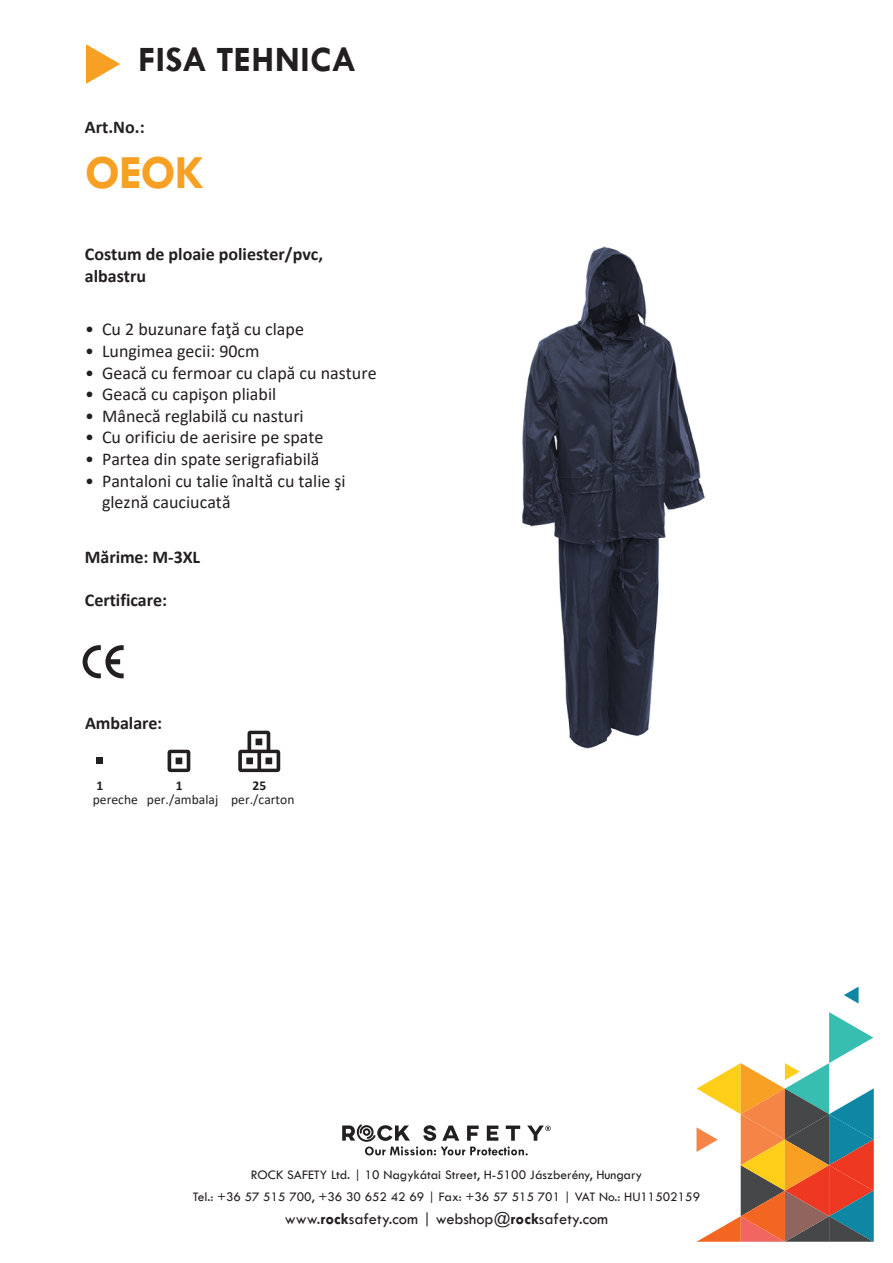
<style>
.page{position:relative;width:893px;height:1263px;background:#fff}
.page>*{position:absolute;margin:0;border:0;box-sizing:border-box;transform-origin:0 0}
.t1{font:700 48px "Tw Cen";color:#f8a024}
.t2{font:700 36px "Tw Cen";letter-spacing:.015em;color:#231f20}
.t3{font:18px/21.6px "Calibri";color:#231f20}
.t4{font:700 18px/21.6px "Calibri";color:#231f20}
.t5{font:16.5px "Tw Cen";color:#231f20}
.t6{font:13.5px/22.5px "Tw Cen";color:#231f20;text-align:center}
.t7{font:13.5px "Calibri";letter-spacing:.005em;color:#231f20}
.t8{font:700 13.5px "Calibri";color:#231f20}
.t9{font:700 13.5px "Calibri";color:#231f20}
.s1{font-weight:700}
</style>
<div class="page">
<svg style="left:844px;top:987px;width:14px;height:16px"></svg>
<svg style="left:696px;top:1012px;width:177px;height:230px"></svg>
<svg style="left:342px;top:1124px;width:209px;height:31px"></svg>
<svg style="left:86px;top:44px;width:34px;height:40px"></svg>
<img style="left:522px;top:246px;width:183px;height:503px">
<svg style="left:83px;top:645px;width:41px;height:33px"></svg>
<div style="left:96px;top:757px;width:7px;height:7px;background:#231f20"></div>
<svg style="left:168px;top:750px;width:22px;height:22px"></svg>
<svg style="left:238px;top:731px;width:42px;height:41px"></svg>
<h2 class="t2" style="left:138px;top:38px;width:220px">FISA TEHNICA</h2>
<p class="t4" style="left:85px;top:116px;width:61px">Art.No.:</p>
<h1 class="t1" style="left:85px;top:144px;width:122px">OEOK</h1>
<p class="t4" style="left:85px;top:243px;width:240px">Costum de ploaie poliester/pvc, albastru</p>
<p class="t3" style="left:85px;top:318px;width:220px">• Cu 2 buzunare faţă cu clape</p>
<p class="t3" style="left:85px;top:340px;width:176px">• Lungimea gecii: 90cm</p>
<p class="t3" style="left:85px;top:361px;width:293px">• Geacă cu fermoar cu clapă cu nasture</p>
<p class="t3" style="left:85px;top:383px;width:193px">• Geacă cu capişon pliabil</p>
<p class="t3" style="left:85px;top:405px;width:220px">• Mânecă reglabilă cu nasturi</p>
<p class="t3" style="left:85px;top:426px;width:240px">• Cu orificiu de aerisire pe spate</p>
<p class="t3" style="left:85px;top:448px;width:236px">• Partea din spate serigrafiabilă</p>
<p class="t3" style="left:102px;top:469px;width:245px;text-indent:-17px">• Pantaloni cu talie înaltă cu talie şi gleznă cauciucată</p>
<p class="t4" style="left:85px;top:546px;width:117px">Mărime: M-3XL</p>
<p class="t4" style="left:85px;top:589px;width:84px">Certificare:</p>
<p class="t4" style="left:85px;top:712px;width:79px">Ambalare:</p>
<p class="t8" style="left:97px;top:776px;width:8px">1</p>
<p class="t8" style="left:176px;top:776px;width:8px">1</p>
<p class="t9" style="left:253px;top:776px;width:15px">25</p>
<p class="t7" style="left:93px;top:790px;width:203px">pereche per./ambalaj per./carton</p>
<p class="t6" style="left:193px;top:1163px;width:509px">ROCK SAFETY Ltd. | 10 Nagykátai Street, H-5100 Jászberény, Hungary<br>Tel.: +36 57 515 700, +36 30 652 42 69 | Fax: +36 57 515 701 | VAT No.: HU11502159</p>
<p class="t5" style="left:285px;top:1208px;width:325px">www.<span class="s1">rock</span>safety.com | webshop@<span class="s1">rock</span>safety.com</p>
</div>
